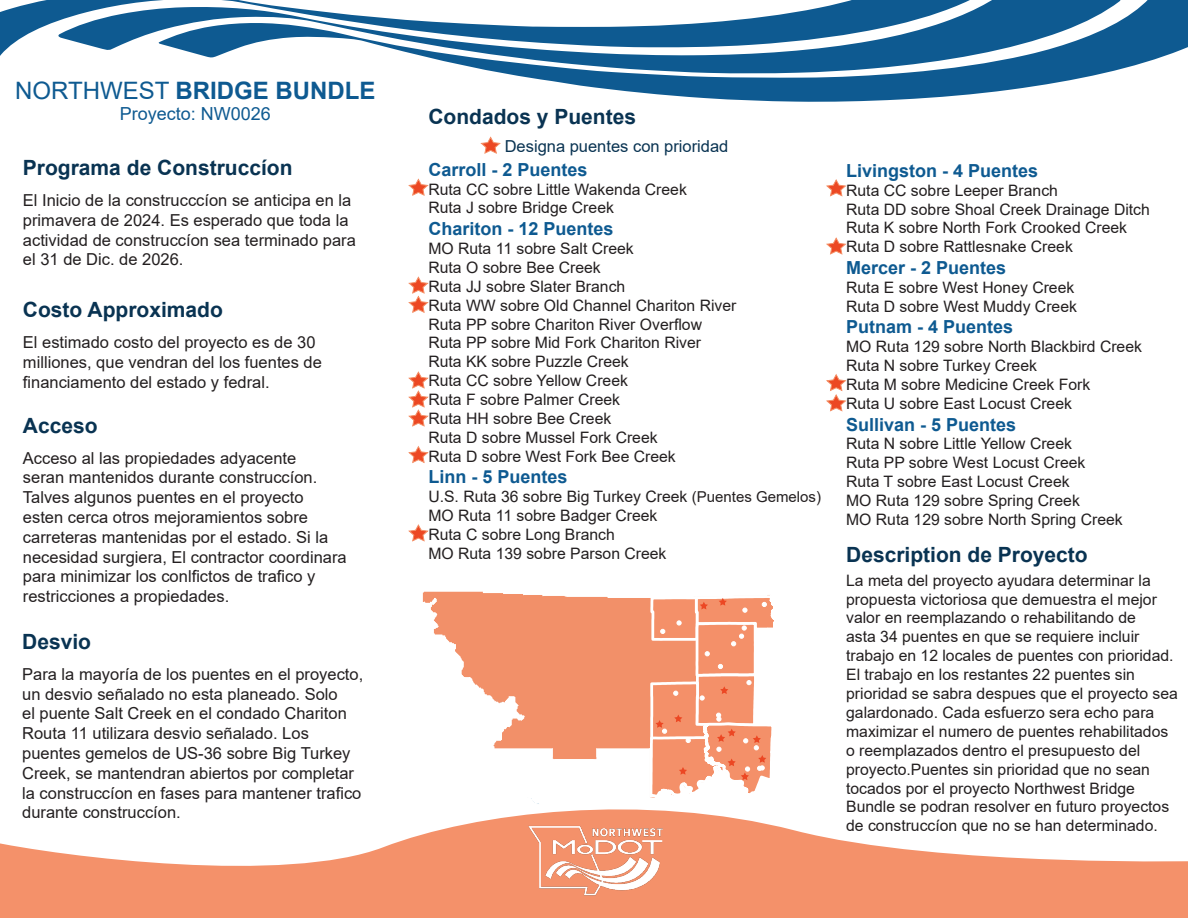
<style>
.page{position:relative;width:1188px;height:918px;background:#fff}
.page>*{position:absolute;margin:0;border:0;box-sizing:border-box;transform-origin:0 0}
.t1{font:700 24px "Arial";color:#0e5a91}
.t2{font:700 21px "Arial";color:#093352}
.t3{font:700 18px "Arial";color:#0e5a91}
.t4{font:18px "Arial";color:#0e5a91}
.t5{font:16.5px/19.8px "Arial";color:#231f20}
.t6{font:16.5px "Arial";color:#093352}
.t7{font:15.75px/18.9px "Arial";color:#231f20}
.s1{font-weight:400}
.s2{font-size:15px}
</style>
<div class="page">
<img style="left:422px;top:591px;width:226px;height:169px">
<svg style="left:648px;top:595px;width:126px;height:197px"></svg>
<svg style="left:0;top:792px;width:1188px;height:126px;fill:#f4916a"></svg>
<svg style="left:508px;top:0;width:680px;height:102px;fill:#0e5a91"></svg>
<svg style="left:0;top:0;width:57px;height:56px;fill:#0e5a91"></svg>
<svg style="left:57px;top:0;width:1064px;height:74px;fill:#0e5a91"></svg>
<img style="left:528px;top:824px;width:134px;height:72px">
<svg style="left:408px;top:178px;width:21px;height:18px"></svg>
<svg style="left:408px;top:276px;width:21px;height:37px"></svg>
<svg style="left:408px;top:524px;width:21px;height:18px"></svg>
<svg style="left:826px;top:179px;width:21px;height:18px"></svg>
<svg style="left:826px;top:237px;width:21px;height:18px"></svg>
<svg style="left:826px;top:374px;width:21px;height:38px"></svg>
<svg style="left:480px;top:136px;width:21px;height:18px"></svg>
<svg style="left:408px;top:371px;width:21px;height:56px"></svg>
<svg style="left:408px;top:446px;width:21px;height:17px"></svg>
<p class="t1" style="left:15px;top:74px;width:362px"><span class="s1">NORTHWEST</span> BRIDGE BUNDLE</p>
<p class="t4" style="left:120px;top:102px;width:153px">Proyecto: NW0026</p>
<p class="t2" style="left:23px;top:153px;width:271px">Programa de Construccíon</p>
<p class="t5" style="left:23px;top:190px;width:334px">El Inicio de la construcccíon se anticipa en la primavera de 2024. Es esperado que toda la actividad de construccíon sea terminado para el 31 de Dic. de 2026.</p>
<p class="t2" style="left:23px;top:295px;width:201px">Costo Approximado</p>
<p class="t5" style="left:23px;top:332px;width:300px">El estimado costo del proyecto es de 30 milliones, que vendran del los fuentes de financiamento del estado y fedral.</p>
<p class="t2" style="left:23px;top:410px;width:76px">Acceso</p>
<p class="t5" style="left:23px;top:448px;width:325px">Acceso al las propiedades adyacente<br>seran mantenidos durante construccíon.<br>Talves algunos puentes en el proyecto esten cerca otros mejoramientos sobre carreteras mantenidas por el estado. Si la necesidad surgiera, El contractor coordinara para minimizar los conlfictos de trafico y restricciones a propiedades.</p>
<p class="t2" style="left:22px;top:627px;width:70px">Desvio</p>
<p class="t5" style="left:22px;top:664px;width:343px">Para la mayoría de los puentes en el proyecto, un desvio señalado no esta planeado. Solo<br>el puente Salt Creek en el condado Chariton Routa 11 utilizara desvio señalado. Los puentes gemelos de US-36 sobre Big Turkey Creek, se mantendran abiertos por completar la construccíon en fases para mantener trafico durante construccíon.</p>
<p class="t2" style="left:428px;top:102px;width:209px">Condados y Puentes</p>
<p class="t3" style="left:428px;top:157px;width:161px">Carroll - 2 Puentes</p>
<p class="t7" style="left:428px;top:179px;width:260px">Ruta CC sobre Little Wakenda Creek</p>
<p class="t7" style="left:428px;top:198px;width:187px">Ruta J sobre Bridge Creek</p>
<p class="t3" style="left:428px;top:216px;width:187px">Chariton - 12 Puentes</p>
<p class="t7" style="left:428px;top:239px;width:207px">MO Ruta 11 sobre Salt Creek</p>
<p class="t7" style="left:428px;top:258px;width:174px">Ruta O sobre Bee Creek</p>
<p class="t7" style="left:428px;top:277px;width:198px">Ruta JJ sobre Slater Branch</p>
<p class="t7" style="left:428px;top:296px;width:310px">Ruta WW sobre Old Channel Chariton River</p>
<p class="t7" style="left:428px;top:314px;width:275px">Ruta PP sobre Chariton River Overflow</p>
<p class="t7" style="left:428px;top:333px;width:274px">Ruta PP sobre Mid Fork Chariton River</p>
<p class="t7" style="left:428px;top:352px;width:202px">Ruta KK sobre Puzzle Creek</p>
<p class="t7" style="left:428px;top:371px;width:201px">Ruta CC sobre Yellow Creek</p>
<p class="t7" style="left:428px;top:390px;width:193px">Ruta F sobre Palmer Creek</p>
<p class="t7" style="left:428px;top:409px;width:184px">Ruta HH sobre Bee Creek</p>
<p class="t7" style="left:428px;top:428px;width:231px">Ruta D sobre Mussel Fork Creek</p>
<p class="t7" style="left:428px;top:447px;width:249px">Ruta D sobre West Fork Bee Creek</p>
<p class="t3" style="left:428px;top:464px;width:141px">Linn - 5 Puentes</p>
<p class="t7" style="left:428px;top:487px;width:394px">U.S. Ruta 36 sobre Big Turkey Creek <span class="s2">(Puentes Gemelos)</span></p>
<p class="t7" style="left:428px;top:506px;width:231px">MO Ruta 11 sobre Badger Creek</p>
<p class="t7" style="left:428px;top:525px;width:188px">Ruta C sobre Long Branch</p>
<p class="t7" style="left:428px;top:544px;width:240px">MO Ruta 139 sobre Parson Creek</p>
<p class="t6" style="left:505px;top:135px;width:225px">Designa puentes con prioridad</p>
<p class="t3" style="left:846px;top:158px;width:194px">Livingston - 4 Puentes</p>
<p class="t7" style="left:846px;top:181px;width:213px">Ruta CC sobre Leeper Branch</p>
<p class="t7" style="left:846px;top:200px;width:305px">Ruta DD sobre Shoal Creek Drainage Ditch</p>
<p class="t7" style="left:846px;top:218px;width:282px">Ruta K sobre North Fork Crooked Creek</p>
<p class="t7" style="left:846px;top:237px;width:228px">Ruta D sobre Rattlesnake Creek</p>
<p class="t3" style="left:846px;top:255px;width:162px">Mercer - 2 Puentes</p>
<p class="t7" style="left:846px;top:278px;width:230px">Ruta E sobre West Honey Creek</p>
<p class="t7" style="left:846px;top:297px;width:232px">Ruta D sobre West Muddy Creek</p>
<p class="t3" style="left:846px;top:314px;width:169px">Putnam - 4 Puentes</p>
<p class="t7" style="left:846px;top:337px;width:297px">MO Ruta 129 sobre North Blackbird Creek</p>
<p class="t7" style="left:846px;top:356px;width:192px">Ruta N sobre Turkey Creek</p>
<p class="t7" style="left:846px;top:375px;width:246px">Ruta M sobre Medicine Creek Fork</p>
<p class="t7" style="left:846px;top:394px;width:227px">Ruta U sobre East Locust Creek</p>
<p class="t3" style="left:846px;top:412px;width:172px">Sullivan - 5 Puentes</p>
<p class="t7" style="left:846px;top:434px;width:227px">Ruta N sobre Little Yellow Creek</p>
<p class="t7" style="left:846px;top:453px;width:241px">Ruta PP sobre West Locust Creek</p>
<p class="t7" style="left:846px;top:472px;width:225px">Ruta T sobre East Locust Creek</p>
<p class="t7" style="left:846px;top:491px;width:235px">MO Ruta 129 sobre Spring Creek</p>
<p class="t7" style="left:846px;top:510px;width:278px">MO Ruta 129 sobre North Spring Creek</p>
<p class="t2" style="left:846px;top:540px;width:243px">Description de Proyecto</p>
<p class="t7" style="left:846px;top:571px;width:333px">La meta del proyecto ayudara determinar la propuesta victoriosa que demuestra el mejor valor en reemplazando o rehabilitando de<br>asta 34 puentes en que se requiere incluir trabajo en 12 locales de puentes con prioridad.<br>El trabajo en los restantes 22 puentes sin prioridad se sabra despues que el proyecto sea galardonado. Cada esfuerzo sera echo para maximizar el numero de puentes rehabilitados o reemplazados dentro el presupuesto del proyecto.Puentes sin prioridad que no sean tocados por el proyecto Northwest Bridge Bundle se podran resolver en futuro proyectos de construccíon que no se han determinado.</p>
</div>
